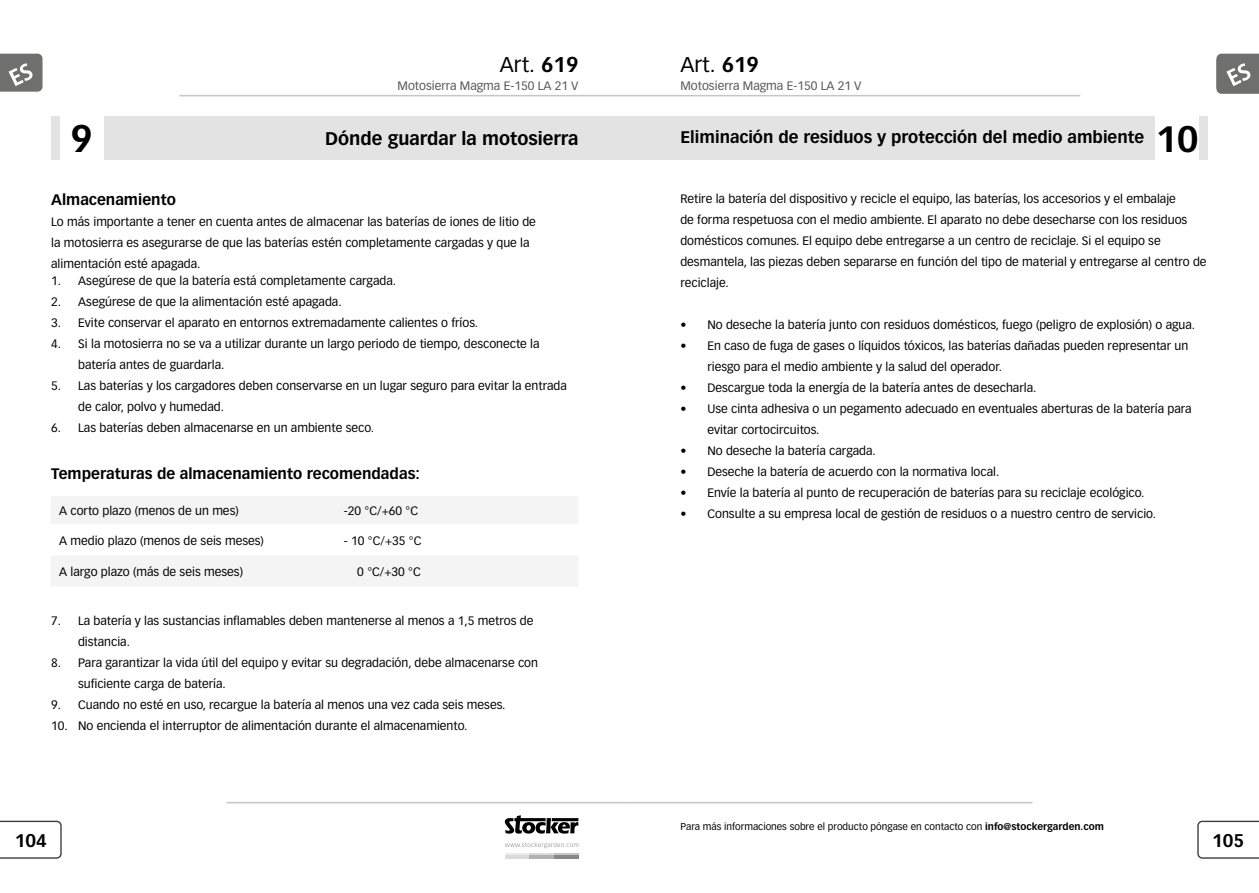
<style>
.page{position:relative;width:1259px;height:893px;background:#fff}
.page>*{position:absolute;margin:0;border:0;box-sizing:border-box;transform-origin:0 0}
.t1{font:700 37.5px "Vectora LT Std";color:#000}
.t2{font:21px "Vectora LT Std";color:#000}
.t3{font:700 18px "Vectora LT Std";color:#000}
.t4{font:700 16.5px "Vectora LT Std";color:#000}
.t5{font:700 15px "Vectora LT Std";color:#000}
.t6{font:12px/21px "Vectora LT Std";color:#000}
.t7{font:12px "Vectora LT Std";color:#565656}
.t8{font:9.75px "Vectora LT Std";color:#000}
.s1{font-weight:700}
.s2{font-size:36px}
</style>
<div class="page">
<svg style="left:1197px;top:821px;width:62px;height:38px"></svg>
<svg style="left:0;top:821px;width:62px;height:38px"></svg>
<svg style="left:1216px;top:54px;width:43px;height:40px;background:#80807f"></svg>
<svg style="left:0;top:54px;width:43px;height:38px;background:#828281"></svg>
<hr style="left:226px;top:802px;width:403px;height:1px;background:#c5c6c6">
<hr style="left:629px;top:802px;width:403px;height:1px;background:#c5c6c6">
<svg style="left:505px;top:815px;width:73px;height:19px"></svg>
<svg style="left:505px;top:842px;width:73px;height:6px"></svg>
<hr style="left:505px;top:853px;width:24px;height:2px;background:#ececed">
<hr style="left:529px;top:853px;width:25px;height:2px;background:#dadada">
<hr style="left:554px;top:853px;width:24px;height:2px;background:#c5c6c6">
<hr style="left:505px;top:855px;width:24px;height:4px;background:#dadada">
<hr style="left:529px;top:855px;width:25px;height:4px;background:#b1b2b3">
<hr style="left:554px;top:855px;width:24px;height:4px;background:#878786">
<hr style="left:179px;top:95px;width:450px;height:1px;background:#c5c6c6">
<hr style="left:629px;top:95px;width:451px;height:1px;background:#c5c6c6">
<div style="left:51px;top:116px;width:578px;height:43px;background:#e3e3e3"></div>
<div style="left:60px;top:116px;width:43px;height:43px;background:#fff"></div>
<div style="left:51px;top:497px;width:527px;height:89px;background:#f4f4f4"></div>
<svg style="left:51px;top:524px;width:527px;height:31px"></svg>
<div style="left:629px;top:116px;width:578px;height:44px;background:#e3e3e3"></div>
<div style="left:1155px;top:116px;width:44px;height:44px;background:#fff"></div>
<h2 class="t2" style="left:500px;top:53px;width:80px">Art. <span class="s1">619</span></h2>
<h2 class="t2" style="left:680px;top:52px;width:80px">Art. <span class="s1">619</span></h2>
<p class="t7" style="left:397px;top:79px;width:182px">Motosierra Magma E-150 LA 21 V</p>
<p class="t7" style="left:680px;top:79px;width:182px">Motosierra Magma E-150 LA 21 V</p>
<h1 class="t1" style="left:70px;top:116px;width:24px">9</h1>
<h3 class="t3" style="left:325px;top:127px;width:255px">Dónde guardar la motosierra</h3>
<p class="t5" style="left:51px;top:191px;width:126px">Almacenamiento</p>
<p class="t6" style="left:51px;top:212px;width:486px">Lo más importante a tener en cuenta antes de almacenar las baterías de iones de litio de la motosierra es asegurarse de que las baterías estén completamente cargadas y que la alimentación esté apagada.</p>
<p class="t6" style="left:51px;top:271px;width:346px">1. Asegúrese de que la batería está completamente cargada.</p>
<p class="t6" style="left:51px;top:292px;width:292px">2. Asegúrese de que la alimentación esté apagada.</p>
<p class="t6" style="left:51px;top:313px;width:428px">3. Evite conservar el aparato en entornos extremadamente calientes o fríos.</p>
<p class="t6" style="left:78px;top:334px;width:463px;text-indent:-27px">4. Si la motosierra no se va a utilizar durante un largo periodo de tiempo, desconecte la batería antes de guardarla.</p>
<p class="t6" style="left:78px;top:376px;width:490px;text-indent:-27px">5. Las baterías y los cargadores deben conservarse en un lugar seguro para evitar la entrada de calor, polvo y humedad.</p>
<p class="t6" style="left:51px;top:418px;width:324px">6. Las baterías deben almacenarse en un ambiente seco.</p>
<p class="t5" style="left:51px;top:465px;width:370px">Temperaturas de almacenamiento recomendadas:</p>
<p class="t6" style="left:59px;top:500px;width:181px">A corto plazo (menos de un mes)</p>
<p class="t6" style="left:344px;top:500px;width:76px">-20 °C/+60 °C</p>
<p class="t6" style="left:59px;top:530px;width:206px">A medio plazo (menos de seis meses)</p>
<p class="t6" style="left:344px;top:530px;width:79px">- 10 °C/+35 °C</p>
<p class="t6" style="left:59px;top:561px;width:185px">A largo plazo (más de seis meses)</p>
<p class="t6" style="left:357px;top:561px;width:65px">0 °C/+30 °C</p>
<p class="t6" style="left:78px;top:610px;width:457px;text-indent:-27px">7. La batería y las sustancias inflamables deben mantenerse al menos a 1,5 metros de distancia.</p>
<p class="t6" style="left:78px;top:652px;width:461px;text-indent:-27px">8. Para garantizar la vida útil del equipo y evitar su degradación, debe almacenarse con suficiente carga de batería.</p>
<p class="t6" style="left:51px;top:694px;width:456px">9. Cuando no esté en uso, recargue la batería al menos una vez cada seis meses.</p>
<p class="t6" style="left:51px;top:715px;width:418px">10. No encienda el interruptor de alimentación durante el almacenamiento.</p>
<h3 class="t4" style="left:680px;top:127px;width:519px">Eliminación de residuos y protección del medio ambiente <span class="s2">10</span></h3>
<p class="t6" style="left:680px;top:188px;width:528px">Retire la batería del dispositivo y recicle el equipo, las baterías, los accesorios y el embalaje<br>de forma respetuosa con el medio ambiente. El aparato no debe desecharse con los residuos domésticos comunes. El equipo debe entregarse a un centro de reciclaje. Si el equipo se desmantela, las piezas deben separarse en función del tipo de material y entregarse al centro de reciclaje.</p>
<p class="t6" style="left:680px;top:314px;width:516px">• No deseche la batería junto con residuos domésticos, fuego (peligro de explosión) o agua.</p>
<p class="t6" style="left:707px;top:335px;width:482px;text-indent:-27px">• En caso de fuga de gases o líquidos tóxicos, las baterías dañadas pueden representar un riesgo para el medio ambiente y la salud del operador.</p>
<p class="t6" style="left:680px;top:377px;width:358px">• Descargue toda la energía de la batería antes de desecharla.</p>
<p class="t6" style="left:707px;top:398px;width:486px;text-indent:-27px">• Use cinta adhesiva o un pegamento adecuado en eventuales aberturas de la batería para evitar cortocircuitos.</p>
<p class="t6" style="left:680px;top:440px;width:197px">• No deseche la batería cargada.</p>
<p class="t6" style="left:680px;top:461px;width:320px">• Deseche la batería de acuerdo con la normativa local.</p>
<p class="t6" style="left:680px;top:482px;width:466px">• Envíe la batería al punto de recuperación de baterías para su reciclaje ecológico.</p>
<p class="t6" style="left:680px;top:503px;width:477px">• Consulte a su empresa local de gestión de residuos o a nuestro centro de servicio.</p>
<p class="t8" style="left:680px;top:821px;width:425px">Para más informaciones sobre el producto póngase en contacto con <span class="s1">info@stockergarden.com</span></p>
<h3 class="t3" style="left:15px;top:829px;width:33px">104</h3>
<h3 class="t3" style="left:1212px;top:829px;width:33px">105</h3>
</div>
